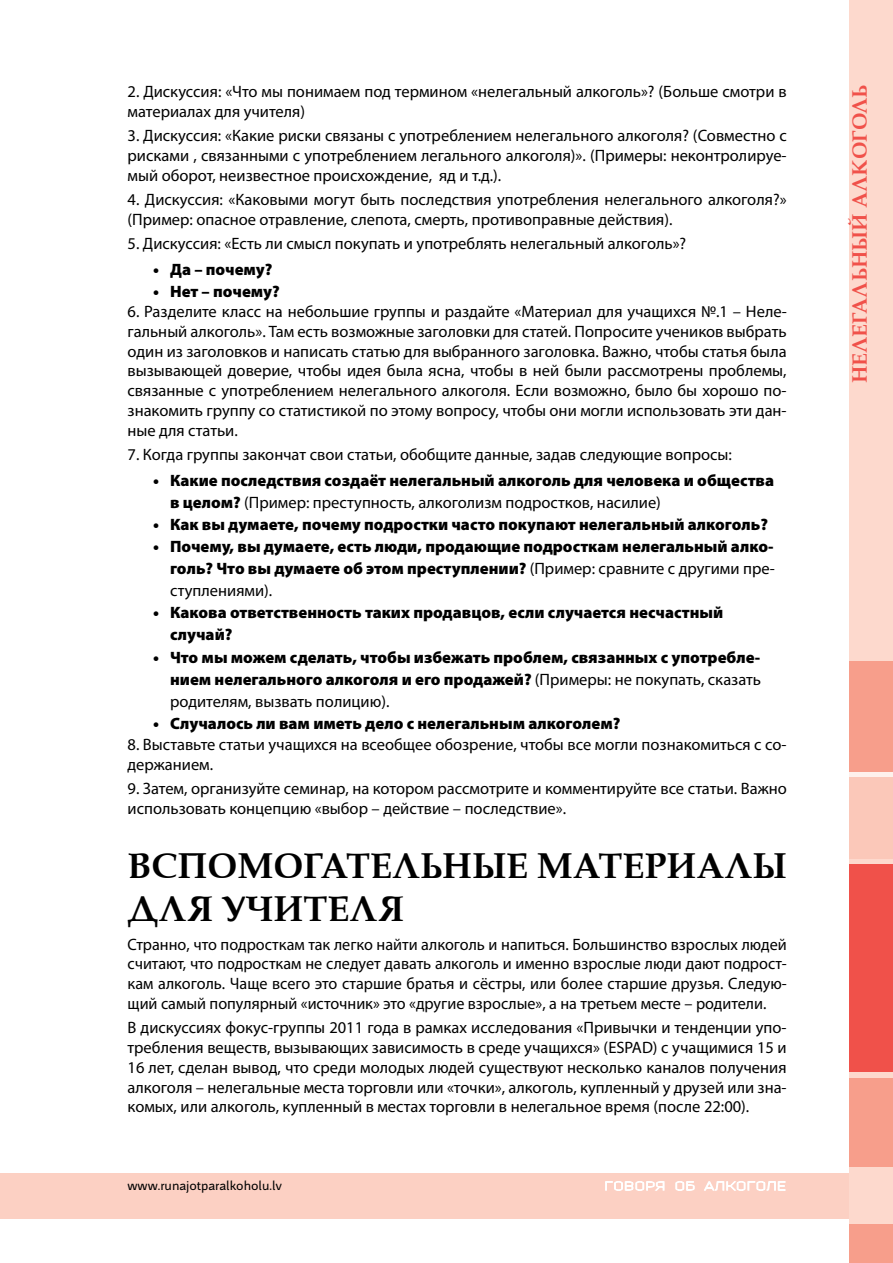
<style>
.page{position:relative;width:893px;height:1263px;background:#fff}
.page>*{position:absolute;margin:0;border:0;box-sizing:border-box;transform-origin:0 0}
.t1{font:700 36px/43.2px "Palladio Eurasian";color:#000}
.t2{font:700 21px "Palladio Eurasian";color:#f0514a}
.t3{font:16.5px/19.8px "Myriad Pro";color:#000}
.t4{font:900 16.5px/22px "Myriad Pro";color:#000}
.t5{font:13.5px "Mr Jones LV";color:#000}
.s1{font-weight:400}
</style>
<div class="page">
<div style="left:0;top:1173px;width:893px;height:45px;background:#fcd0c3"></div>
<div style="left:849px;top:0;width:44px;height:1263px;background:#fdd9cd"></div>
<div style="left:849px;top:740px;width:44px;height:63px;background:#fef1ec"></div>
<div style="left:849px;top:864px;width:44px;height:208px;background:#f0514a"></div>
<div style="left:849px;top:777px;width:44px;height:82px;background:#fbc8b9"></div>
<div style="left:849px;top:661px;width:44px;height:111px;background:#f79e8b"></div>
<div style="left:849px;top:1078px;width:44px;height:89px;background:#f79e8b"></div>
<div style="left:849px;top:1224px;width:44px;height:39px;background:#f79e8b"></div>
<svg style="left:605px;top:1181px;width:59px;height:10px"></svg>
<svg style="left:675px;top:1181px;width:20px;height:10px"></svg>
<svg style="left:704px;top:1181px;width:82px;height:10px"></svg>
<p class="t3" style="left:128px;top:82px;width:661px">2. Дискуссия: «Что мы понимаем под термином «нелегальный алкоголь»? (Больше смотри в материалах для учителя)</p>
<p class="t3" style="left:128px;top:126px;width:661px;text-align:justify">3. Дискуссия: «Какие риски связаны с употреблением нелегального алкоголя? (Совместно с рисками , связанными с употреблением легального алкоголя)». (Примеры: неконтролируе&shy;мый оборот, неизвестное происхождение, яд и т.д.).</p>
<p class="t3" style="left:128px;top:189px;width:661px">4. Дискуссия: «Каковыми могут быть последствия употребления нелегального алкоголя?» (Пример: опасное отравление, слепота, смерть, противоправные действия).</p>
<p class="t3" style="left:128px;top:233px;width:560px">5. Дискуссия: «Есть ли смысл покупать и употреблять нелегальный алкоголь»?</p>
<p class="t4" style="left:153px;top:259px;width:121px">• Да – почему?</p>
<p class="t4" style="left:153px;top:281px;width:128px">• Нет – почему?</p>
<p class="t3" style="left:128px;top:301px;width:661px;text-align:justify">6. Разделите класс на небольшие группы и раздайте «Материал для учащихся №.1 – Неле&shy;гальный алкоголь». Там есть возможные заголовки для статей. Попросите учеников выбрать один из заголовков и написать статью для выбранного заголовка. Важно, чтобы статья была вызывающей доверие, чтобы идея была ясна, чтобы в ней были рассмотрены проблемы, связанные с употреблением нелегального алкоголя. Если возможно, было бы хорошо по&shy;знакомить группу со статистикой по этому вопросу, чтобы они могли использовать эти дан&shy;ные для статьи.</p>
<p class="t3" style="left:128px;top:444px;width:606px">7. Когда группы закончат свои статьи, обобщите данные, задав следующие вопросы:</p>
<p class="t4" style="left:170px;top:470px;width:606px;text-indent:-17px">• Какие последствия создаёт нелегальный алкоголь для человека и общества в целом? <span class="s1">(Пример: преступность, алкоголизм подростков, насилие)</span></p>
<p class="t4" style="left:153px;top:514px;width:616px">• Как вы думаете, почему подростки часто покупают нелегальный алкоголь?</p>
<p class="t4" style="left:170px;top:536px;width:606px;text-align:justify;text-indent:-17px">• Почему, вы думаете, есть люди, продающие подросткам нелегальный алко&shy;голь? Что вы думаете об этом преступлении? <span class="s1">(Пример: сравните с другими пре&shy;ступлениями).</span></p>
<p class="t4" style="left:170px;top:602px;width:555px;text-indent:-17px">• Какова ответственность таких продавцов, если случается несчастный случай?</p>
<p class="t4" style="left:170px;top:646px;width:593px;text-align:justify;text-indent:-17px">• Что мы можем сделать, чтобы избежать проблем, связанных с употребле&shy;нием нелегального алкоголя и его продажей? <span class="s1">(Примеры: не покупать, сказать родителям, вызвать полицию).</span></p>
<p class="t4" style="left:153px;top:712px;width:469px">• Случалось ли вам иметь дело с нелегальным алкоголем?</p>
<p class="t3" style="left:128px;top:734px;width:661px">8. Выставьте статьи учащихся на всеобщее обозрение, чтобы все могли познакомиться с со&shy;держанием.</p>
<p class="t3" style="left:128px;top:778px;width:661px">9. Затем, организуйте семинар, на котором рассмотрите и комментируйте все статьи. Важно использовать концепцию «выбор – действие – последствие».</p>
<h1 class="t1" style="left:128px;top:845px;width:661px">ВСПОМОГАТЕЛЬНЫЕ МАТЕРИАЛЫ<br>ДЛЯ УЧИТЕЛЯ</h1>
<p class="t3" style="left:128px;top:934px;width:661px;text-align:justify">Странно, что подросткам так легко найти алкоголь и напиться. Большинство взрослых людей считают, что подросткам не следует давать алкоголь и именно взрослые люди дают подрост&shy;кам алкоголь. Чаще всего это старшие братья и сёстры, или более старшие друзья. Следую&shy;щий самый популярный «источник» это «другие взрослые», а на третьем месте – родители.</p>
<p class="t3" style="left:128px;top:1017px;width:661px;text-align:justify">В дискуссиях фокус-группы 2011 года в рамках исследования «Привычки и тенденции упо&shy;требления веществ, вызывающих зависимость в среде учащихся» (ESPAD) с учащимися 15 и 16 лет, сделан вывод, что среди молодых людей существуют несколько каналов получения алкоголя – нелегальные места торговли или «точки», алкоголь, купленный у друзей или зна&shy;комых, или алкоголь, купленный в местах торговли в нелегальное время (после 22:00).</p>
<p class="t5" style="left:128px;top:1178px;width:156px">www.runajotparalkoholu.lv</p>
<p class="t2" style="left:848px;top:383px;width:300px;rotate:-90deg">НЕЛЕГАЛЬНЫЙ АЛКОГОЛЬ</p>
</div>
